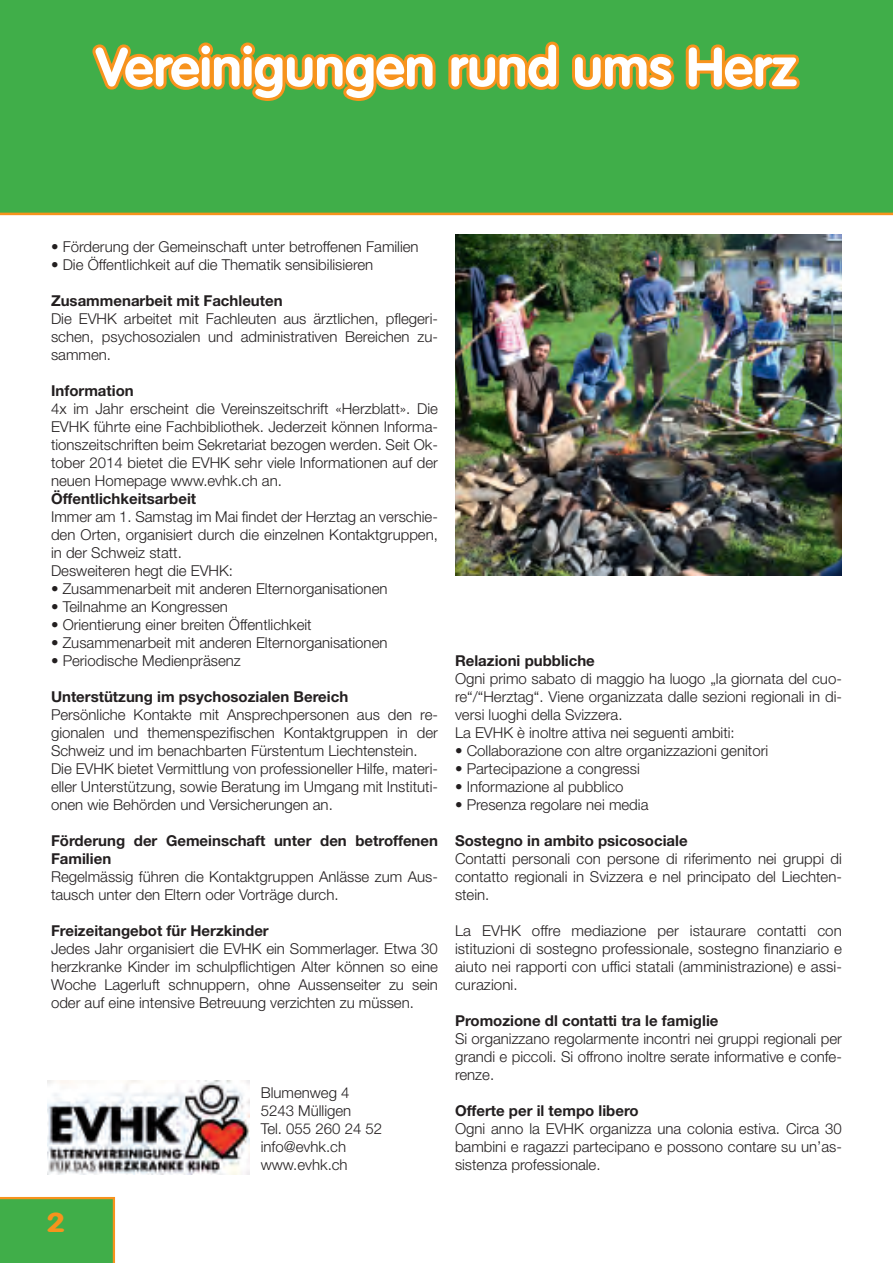
<style>
.page{position:relative;width:893px;height:1263px;background:#fff}
.page>*{position:absolute;margin:0;border:0;box-sizing:border-box;transform-origin:0 0}
.t1{font:700 54px "VAG Rounded Std";color:#fff}
.t2{font:700 27px "VAG Rounded Std";color:#f7931d;scale:1.26 1}
.t3{font:300 15px/18px "Helvetica Neue LT Std";color:#231f20;text-align:justify}
.t4{font:700 15px/18px "Helvetica Neue LT Std";color:#231f20}
</style>
<div class="page">
<div style="left:0;top:0;width:893px;height:213px;background:#40ae49"></div>
<svg style="left:0;top:1197px;width:115px;height:66px;background:#49ac46"></svg>
<hr style="left:0;top:213px;width:893px;height:2px;background:#f7931d">
<svg style="left:92px;top:42px;width:344px;height:59px"></svg>
<svg style="left:448px;top:41px;width:112px;height:49px"></svg>
<svg style="left:572px;top:53px;width:103px;height:37px"></svg>
<svg style="left:685px;top:44px;width:115px;height:46px"></svg>
<img style="left:47px;top:1080px;width:202px;height:94px">
<img style="left:455px;top:234px;width:387px;height:342px">
<h1 class="t1" style="left:96px;top:36px;width:703px">Vereinigungen rund ums Herz</h1>
<p class="t3" style="left:51px;top:237px;width:369px">• Förderung der Gemeinschaft unter betroffenen Familien</p>
<p class="t3" style="left:51px;top:255px;width:324px">• Die Öffentlichkeit auf die Thematik sensibilisieren</p>
<p class="t4" style="left:51px;top:291px;width:233px">Zusammenarbeit mit Fachleuten</p>
<p class="t3" style="left:51px;top:309px;width:388px">Die EVHK arbeitet mit Fachleuten aus ärztlichen, pflegeri&shy;schen, psychosozialen und administrativen Bereichen zu&shy;sammen.</p>
<p class="t4" style="left:51px;top:381px;width:84px">Information</p>
<p class="t3" style="left:51px;top:399px;width:388px">4x im Jahr erscheint die Vereinszeitschrift «Herzblatt». Die EVHK führte eine Fachbibliothek. Jederzeit können Informa&shy;tionszeitschriften beim Sekretariat bezogen werden. Seit Ok&shy;tober 2014 bietet die EVHK sehr viele Informationen auf der neuen Homepage www.evhk.ch an.</p>
<p class="t4" style="left:51px;top:489px;width:147px">Öffentlichkeitsarbeit</p>
<p class="t3" style="left:51px;top:507px;width:388px;text-align:left">Immer am 1. Samstag im Mai findet der Herztag an verschie&shy;den Orten, organisiert durch die einzelnen Kontaktgruppen, in der Schweiz statt.<br>Desweiteren hegt die EVHK:</p>
<p class="t3" style="left:51px;top:579px;width:338px">• Zusammenarbeit mit anderen Elternorganisationen</p>
<p class="t3" style="left:51px;top:597px;width:178px">• Teilnahme an Kongressen</p>
<p class="t3" style="left:51px;top:615px;width:262px">• Orientierung einer breiten Öffentlichkeit</p>
<p class="t3" style="left:51px;top:633px;width:338px">• Zusammenarbeit mit anderen Elternorganisationen</p>
<p class="t3" style="left:51px;top:651px;width:191px">• Periodische Medienpräsenz</p>
<p class="t4" style="left:51px;top:687px;width:299px">Unterstützung im psychosozialen Bereich</p>
<p class="t3" style="left:51px;top:705px;width:388px;text-align:left">Persönliche Kontakte mit Ansprechpersonen aus den re&shy;gionalen und themenspezifischen Kontaktgruppen in der Schweiz und im benachbarten Fürstentum Liechtenstein.<br>Die EVHK bietet Vermittlung von professioneller Hilfe, materi&shy;eller Unterstützung, sowie Beratung im Umgang mit Instituti&shy;onen wie Behörden und Versicherungen an.</p>
<p class="t4" style="left:51px;top:831px;width:388px">Förderung der Gemeinschaft unter den betroffenen<br>Familien</p>
<p class="t3" style="left:51px;top:867px;width:388px">Regelmässig führen die Kontaktgruppen Anlässe zum Aus&shy;tausch unter den Eltern oder Vorträge durch.</p>
<p class="t4" style="left:51px;top:921px;width:219px">Freizeitangebot für Herzkinder</p>
<p class="t3" style="left:51px;top:939px;width:388px">Jedes Jahr organisiert die EVHK ein Sommerlager. Etwa 30 herzkranke Kinder im schulpflichtigen Alter können so eine Woche Lagerluft schnuppern, ohne Aussenseiter zu sein oder auf eine intensive Betreuung verzichten zu müssen.</p>
<h2 class="t2" style="left:46px;top:1206px;width:17px">2</h2>
<p class="t3" style="left:261px;top:1083px;width:123px;text-align:left">Blumenweg 4<br>5243 Mülligen<br>Tel. 055 260 24 52 info@evhk.ch www.evhk.ch</p>
<p class="t4" style="left:455px;top:651px;width:141px">Relazioni pubbliche</p>
<p class="t3" style="left:455px;top:669px;width:388px;text-align:left">Ogni primo sabato di maggio ha luogo „la giornata del cuo&shy;re“/“Herztag“. Viene organizzata dalle sezioni regionali in di&shy;versi luoghi della Svizzera.<br>La EVHK è inoltre attiva nei seguenti ambiti:</p>
<p class="t3" style="left:455px;top:741px;width:315px">• Collaborazione con altre organizzazioni genitori</p>
<p class="t3" style="left:455px;top:759px;width:186px">• Partecipazione a congressi</p>
<p class="t3" style="left:455px;top:777px;width:170px">• Informazione al pubblico</p>
<p class="t3" style="left:455px;top:795px;width:195px">• Presenza regolare nei media</p>
<p class="t4" style="left:455px;top:831px;width:234px">Sostegno in ambito psicosociale</p>
<p class="t3" style="left:455px;top:849px;width:388px">Contatti personali con persone di riferimento nei gruppi di contatto regionali in Svizzera e nel principato del Liechten&shy;stein.</p>
<p class="t3" style="left:455px;top:921px;width:388px">La EVHK offre mediazione per istaurare contatti con istituzioni di sostegno professionale, sostegno finanziario e aiuto nei rapporti con uffici statali (amministrazione) e assi&shy;curazioni.</p>
<p class="t4" style="left:455px;top:1011px;width:265px">Promozione dl contatti tra le famiglie</p>
<p class="t3" style="left:455px;top:1029px;width:388px">Si organizzano regolarmente incontri nei gruppi regionali per grandi e piccoli. Si offrono inoltre serate informative e confe&shy;renze.</p>
<p class="t4" style="left:455px;top:1101px;width:185px">Offerte per il tempo libero</p>
<p class="t3" style="left:455px;top:1119px;width:388px">Ogni anno la EVHK organizza una colonia estiva. Circa 30 bambini e ragazzi partecipano e possono contare su un’as&shy;sistenza professionale.</p>
</div>
